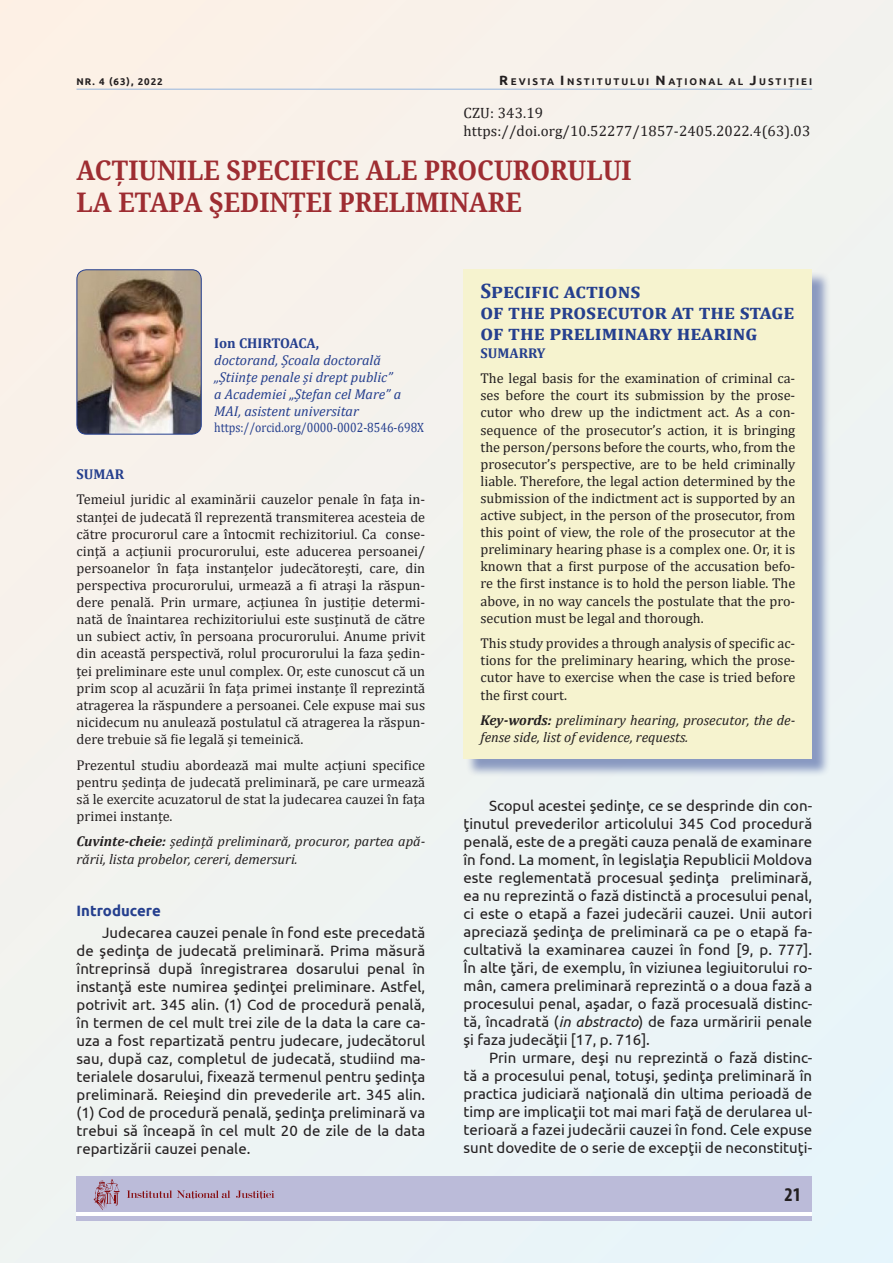
<style>
.page{position:relative;width:893px;height:1263px;background:#f1f3ef}
.page>*{position:absolute;margin:0;border:0;box-sizing:border-box;transform-origin:0 0}
.Denumirea{font:700 27px "Droid Serif";color:#9e2d32;scale:.93 1}
.List_Paragraph{font:700 21px "Cambria";color:#253f8e}
.List_Paragraph-2{font:700 21px "Cambria";letter-spacing:.04em;color:#253f8e}
.t1{font:700 condensed 19.5px "Myriad Pro";color:#231f20}
.t2{font:15px/18px "Ubuntu";color:#231f20;text-align:justify}
.t3{font:15px "Cambria";letter-spacing:.01em;color:#231f20}
.t4{font:700 15px "Ubuntu";color:#253f8e}
.t5{font:14.25px/17.1px "Cambria";color:#231f20;text-align:justify}
.t6{font:italic 14.25px/17.1px "Cambria";color:#231f20}
.t7{font:italic 14.25px/17.1px "Cambria";color:#253f8e}
.HTML_Preformatted{font:700 14.25px "Cambria";color:#253f8e}
.t8{font:13.5px "Cambria";color:#253f8e;scale:.88 1}
.t9{font:700 9.75px "Ubuntu";letter-spacing:.195em;color:#231f20}
.s1{font-size:13.5px}
.s2{font-weight:700}
.s3{font-style:italic}
</style>
<div class="page">
<hr style="left:77px;top:89px;width:735px;height:1px;background:#95b5de">
<div style="left:77px;top:1176px;width:735px;height:45px;background:#bbbbd9"></div>
<hr style="left:77px;top:1213px;width:735px;height:3px;background:#fff">
<svg style="left:127px;top:1190px;width:103px;height:9px"></svg>
<svg style="left:236px;top:1190px;width:38px;height:9px"></svg>
<svg style="left:94px;top:1179px;width:26px;height:31px"></svg>
<img style="left:77px;top:270px;width:124px;height:164px">
<div style="left:77px;top:269px;width:125px;height:165px;border:1px solid #253f8e;border-radius:9px"></div>
<div style="left:466px;top:272px;width:365px;height:506px;background:#253f8e;opacity:.5"></div>
<div style="left:463px;top:269px;width:349px;height:490px;background:#f6f3cf"></div>
<p class="t9" style="left:77px;top:75px;width:88px">NR. 4 (63), 2022</p>
<p class="t9" style="left:499px;top:76px;width:315px"><span class="s1">R</span>EVISTA <span class="s1">I</span>NSTITUTULUI <span class="s1">N</span>AŢIONAL AL <span class="s1">J</span>USTIŢIEI</p>
<p class="t3" style="left:463px;top:104px;width:81px">CZU: 343.19</p>
<p class="t3" style="left:463px;top:122px;width:348px">https://doi.org/10.52277/1857-2405.2022.4(63).03</p>
<p class="Denumirea" style="left:77px;top:154px;width:598px">ACŢIUNILE SPECIFICE ALE PROCURORULUI</p>
<p class="Denumirea" style="left:77px;top:186px;width:480px">LA ETAPA ŞEDINŢEI PRELIMINARE</p>
<p class="HTML_Preformatted" style="left:214px;top:333px;width:106px">Ion CHIRTOACA,</p>
<p class="t7" style="left:214px;top:351px;width:168px">doctorand, Şcoala doctorală</p>
<p class="t7" style="left:214px;top:368px;width:180px">„Ştiinţe penale şi drept public”</p>
<p class="t7" style="left:214px;top:385px;width:188px">a Academiei „Ştefan cel Mare” a<br>MAI, asistent universitar</p>
<p class="t8" style="left:214px;top:420px;width:240px">https://orcid.org/0000-0002-8546-698X</p>
<p class="HTML_Preformatted" style="left:77px;top:464px;width:49px">SUMAR</p>
<p class="t5" style="left:77px;top:491px;width:350px">Temeiul juridic al examinării cauzelor penale în faţa in&shy;stanţei de judecată îl reprezentă transmiterea acesteia de către procurorul care a întocmit rechizitoriul. Ca conse&shy;cinţă a acţiunii procurorului, este aducerea persoanei/ persoanelor în faţa instanţelor judecătoreşti, care, din perspectiva procurorului, urmează a fi atraşi la răspun&shy;dere penală. Prin urmare, acţiunea în justiţie determi&shy;nată de înaintarea rechizitoriului este susţinută de către un subiect activ, în persoana procurorului. Anume privit din această perspectivă, rolul procurorului la faza şedin&shy;ţei preliminare este unul complex. Or, este cunoscut că un prim scop al acuzării în faţa primei instanţe îl reprezintă atragerea la răspundere a persoanei. Cele expuse mai sus nicidecum nu anulează postulatul că atragerea la răspun&shy;dere trebuie să fie legală şi temeinică.</p>
<p class="t5" style="left:77px;top:756px;width:350px">Prezentul studiu abordează mai multe acţiuni specifice pentru şedinţa de judecată preliminară, pe care urmează să le exercite acuzatorul de stat la judecarea cauzei în faţa primei instanţe.</p>
<p class="t6" style="left:77px;top:832px;width:350px"><span class="s2">Cuvinte-cheie:</span> şedinţă preliminară, procuror, partea apă&shy;rării, lista probelor, cereri, demersuri.</p>
<p class="t4" style="left:77px;top:901px;width:86px">Introducere</p>
<p class="t2" style="left:77px;top:923px;width:350px;text-indent:26px">Judecarea cauzei penale în fond este precedată de şedinţa de judecată preliminară. Prima măsură întreprinsă după înregistrarea dosarului penal în instanţă este numirea şedinţei preliminare. Astfel, potrivit art. 345 alin. (1) Cod de procedură penală, în termen de cel mult trei zile de la data la care ca&shy;uza a fost repartizată pentru judecare, judecătorul sau, după caz, completul de judecată, studiind ma&shy;terialele dosarului, fixează termenul pentru şedinţa preliminară. Reieşind din prevederile art. 345 alin. (1) Cod de procedură penală, şedinţa preliminară va trebui să înceapă în cel mult 20 de zile de la data repartizării cauzei penale.</p>
<p class="List_Paragraph" style="left:480px;top:276px;width:161px">Specific actions</p>
<p class="List_Paragraph" style="left:480px;top:297px;width:315px">of the prosecutor at the stage</p>
<p class="List_Paragraph-2" style="left:480px;top:318px;width:278px">of the preliminary hearing</p>
<p class="HTML_Preformatted" style="left:480px;top:343px;width:67px">SUMARRY</p>
<p class="t5" style="left:480px;top:370px;width:316px">The legal basis for the examination of criminal ca&shy;ses before the court its submission by the prose&shy;cutor who drew up the indictment act. As a con&shy;sequence of the prosecutor’s action, it is bringing the person/persons before the courts, who, from the prosecutor’s perspective, are to be held criminally liable. Therefore, the legal action determined by the submission of the indictment act is supported by an active subject, in the person of the prosecutor, from this point of view, the role of the prosecutor at the preliminary hearing phase is a complex one. Or, it is known that a first purpose of the accusation befo&shy;re the first instance is to hold the person liable. The above, in no way cancels the postulate that the pro&shy;secution must be legal and thorough.</p>
<p class="t5" style="left:480px;top:635px;width:316px">This study provides a through analysis of specific ac&shy;tions for the preliminary hearing, which the prose&shy;cutor have to exercise when the case is tried before the first court.</p>
<p class="t6" style="left:480px;top:711px;width:316px"><span class="s2">Key-words:</span> preliminary hearing, prosecutor, the de&shy;fense side, list of evidence, requests.</p>
<p class="t2" style="left:463px;top:796px;width:350px;text-indent:26px">Scopul acestei şedinţe, ce se desprinde din con&shy;ţinutul prevederilor articolului 345 Cod procedură penală, este de a pregăti cauza penală de examinare în fond. La moment, în legislaţia Republicii Moldova este reglementată procesual şedinţa preliminară, ea nu reprezintă o fază distinctă a procesului penal, ci este o etapă a fazei judecării cauzei. Unii autori apreciază şedinţa de preliminară ca pe o etapă fa&shy;cultativă la examinarea cauzei în fond [9, p. 777].<br>În alte ţări, de exemplu, în viziunea legiuitorului ro&shy;mân, camera preliminară reprezintă o a doua fază a procesului penal, aşadar, o fază procesuală distinc&shy;tă, încadrată (<span class="s3">in abstracto</span>) de faza urmăririi penale şi faza judecăţii [17, p. 716].</p>
<p class="t2" style="left:463px;top:1048px;width:350px;text-indent:26px">Prin urmare, deşi nu reprezintă o fază distinc&shy;tă a procesului penal, totuşi, şedinţa preliminară în practica judiciară naţională din ultima perioadă de timp are implicaţii tot mai mari faţă de derularea ul&shy;terioară a fazei judecării cauzei în fond. Cele expuse sunt dovedite de o serie de excepţii de neconstituţi-</p>
<h3 class="t1" style="left:784px;top:1182px;width:18px">21</h3>
</div>
